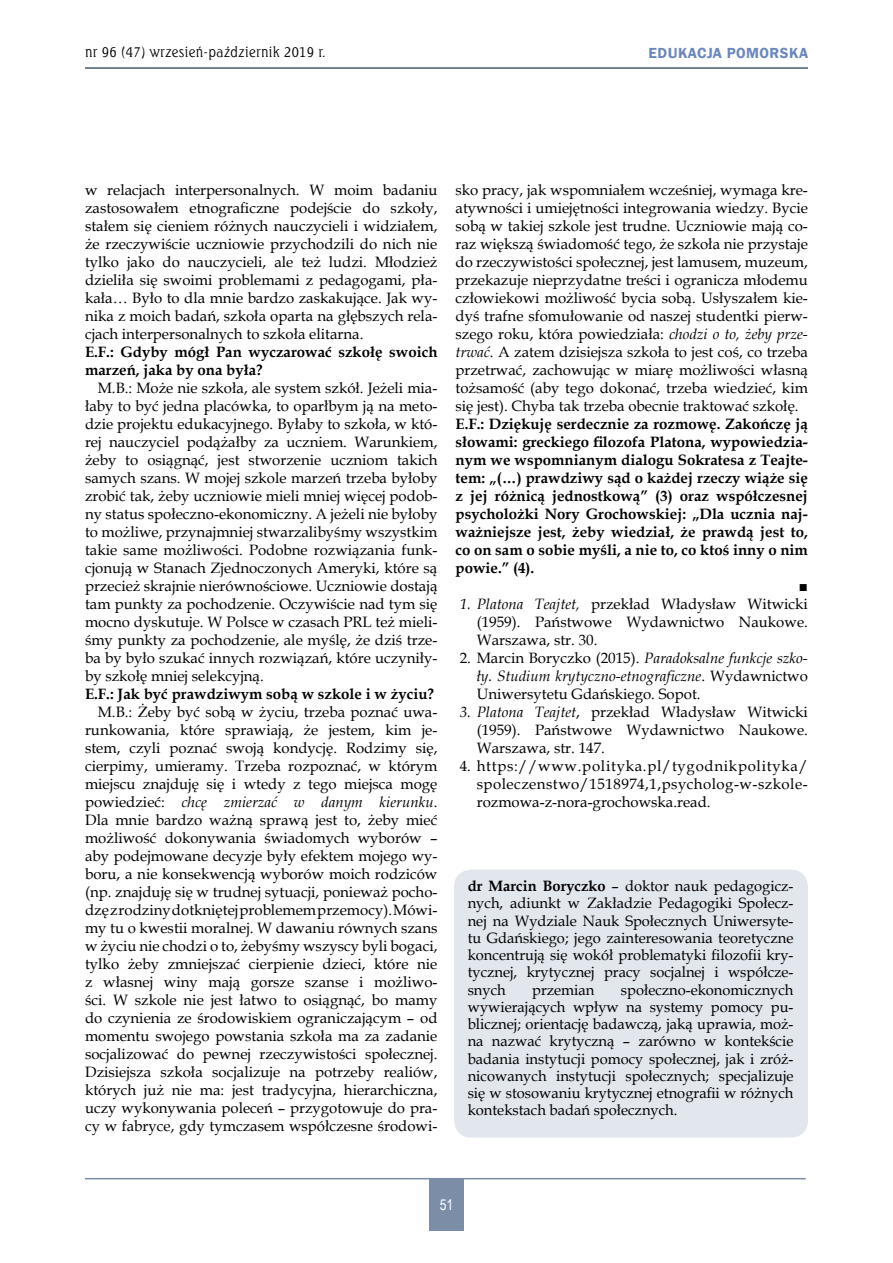
<style>
.page{position:relative;width:893px;height:1263px;background:#fff}
.page>*{position:absolute;margin:0;border:0;box-sizing:border-box;transform-origin:0 0}
.t1{font:15px/18px "Book Antiqua";color:#000;text-align:justify}
.t2{font:700 15px/18px "Book Antiqua";color:#000}
.t3{font:600 15px "Franklin Gothic";letter-spacing:.03em;color:#6b87bf}
.t4{font:15px "Arial Narrow";color:#fff}
.t5{font:italic 15px "Book Antiqua";color:#000}
.t6{font:13.5px "Seagull Lt EU";letter-spacing:.03em;color:#000}
.s1{font-style:italic}
.s2{font-weight:700}
</style>
<div class="page">
<hr style="left:85px;top:1178px;width:721px;height:1px;background:#7b8da7">
<hr style="left:85px;top:67px;width:723px;height:2px;background:#465c71">
<div style="left:429px;top:1178px;width:35px;height:52px;background:#7b8da7"></div>
<div style="left:454px;top:870px;width:354px;height:268px;background:#e2e6ed;border-radius:17px"></div>
<p class="t6" style="left:85px;top:44px;width:242px">nr 96 (47) wrzesień-październik 2019 r.</p>
<p class="t3" style="left:649px;top:44px;width:161px">EDUKACJA POMORSKA</p>
<p class="t1" style="left:85px;top:181px;width:354px">w relacjach interpersonalnych. W moim badaniu zastosowałem etnograficzne podejście do szkoły, stałem się cieniem różnych nauczycieli i widziałem, że rzeczywiście uczniowie przychodzili do nich nie tylko jako do nauczycieli, ale też ludzi. Młodzież dzieliła się swoimi problemami z pedagogami, pła&shy;kała… Było to dla mnie bardzo zaskakujące. Jak wy&shy;nika z moich badań, szkoła oparta na głębszych rela&shy;cjach interpersonalnych to szkoła elitarna.</p>
<p class="t2" style="left:85px;top:343px;width:354px">E.F.: Gdyby mógł Pan wyczarować szkołę swoich marzeń, jaka by ona była?</p>
<p class="t1" style="left:85px;top:379px;width:354px;text-indent:13px">M.B.: Może nie szkoła, ale system szkół. Jeżeli mia&shy;łaby to być jedna placówka, to oparłbym ją na meto&shy;dzie projektu edukacyjnego. Byłaby to szkoła, w któ&shy;rej nauczyciel podążałby za uczniem. Warunkiem, żeby to osiągnąć, jest stworzenie uczniom takich samych szans. W mojej szkole marzeń trzeba byłoby zrobić tak, żeby uczniowie mieli mniej więcej podob&shy;ny status społeczno-ekonomiczny. A jeżeli nie byłoby to możliwe, przynajmniej stwarzalibyśmy wszystkim takie same możliwości. Podobne rozwiązania funk&shy;cjonują w Stanach Zjednoczonych Ameryki, które są przecież skrajnie nierównościowe. Uczniowie dostają tam punkty za pochodzenie. Oczywiście nad tym się mocno dyskutuje. W Polsce w czasach PRL też mieli&shy;śmy punkty za pochodzenie, ale myślę, że dziś trze&shy;ba by było szukać innych rozwiązań, które uczyniły&shy;by szkołę mniej selekcyjną.</p>
<p class="t2" style="left:85px;top:685px;width:351px">E.F.: Jak być prawdziwym sobą w szkole i w życiu?</p>
<p class="t1" style="left:85px;top:703px;width:354px;text-indent:13px">M.B.: Żeby być sobą w życiu, trzeba poznać uwa&shy;runkowania, które sprawiają, że jestem, kim je&shy;stem, czyli poznać swoją kondycję. Rodzimy się, cierpimy, umieramy. Trzeba rozpoznać, w którym miejscu znajduję się i wtedy z tego miejsca mogę powiedzieć: <span class="s1">chcę zmierzać w danym kierunku</span>.<br>Dla mnie bardzo ważną sprawą jest to, żeby mieć możliwość dokonywania świadomych wyborów – aby podejmowane decyzje były efektem mojego wy&shy;boru, a nie konsekwencją wyborów moich rodziców (np. znajduję się w trudnej sytuacji, ponieważ pocho&shy;dzę z rodziny dotkniętej problemem przemocy). Mówi&shy;my tu o kwestii moralnej. W dawaniu równych szans w życiu nie chodzi o to, żebyśmy wszyscy byli bogaci, tylko żeby zmniejszać cierpienie dzieci, które nie z własnej winy mają gorsze szanse i możliwo&shy;ści. W szkole nie jest łatwo to osiągnąć, bo mamy do czynienia ze środowiskiem ograniczającym – od momentu swojego powstania szkoła ma za zadanie socjalizować do pewnej rzeczywistości społecznej.<br>Dzisiejsza szkoła socjalizuje na potrzeby realiów, których już nie ma: jest tradycyjna, hierarchiczna, uczy wykonywania poleceń – przygotowuje do pra&shy;cy w fabryce, gdy tymczasem współczesne środowi-</p>
<p class="t1" style="left:455px;top:181px;width:354px">sko pracy, jak wspomniałem wcześniej, wymaga kre&shy;atywności i umiejętności integrowania wiedzy. Bycie sobą w takiej szkole jest trudne. Uczniowie mają co&shy;raz większą świadomość tego, że szkoła nie przystaje do rzeczywistości społecznej, jest lamusem, muzeum, przekazuje nieprzydatne treści i ogranicza młodemu człowiekowi możliwość bycia sobą. Usłyszałem kie&shy;dyś trafne sfomułowanie od naszej studentki pierw&shy;szego roku, która powiedziała: <span class="s1">chodzi o to, żeby prze&shy;trwać</span>. A zatem dzisiejsza szkoła to jest coś, co trzeba przetrwać, zachowując w miarę możliwości własną tożsamość (aby tego dokonać, trzeba wiedzieć, kim się jest). Chyba tak trzeba obecnie traktować szkołę.</p>
<p class="t2" style="left:455px;top:415px;width:354px;text-align:justify">E.F.: Dziękuję serdecznie za rozmowę. Zakończę ją słowami: greckiego filozofa Platona, wypowiedzia&shy;nym we wspomnianym dialogu Sokratesa z Teajte&shy;tem: „(…) prawdziwy sąd o każdej rzeczy wiąże się z jej różnicą jednostkową” (3) oraz współczesnej psycholożki Nory Grochowskiej: „Dla ucznia naj&shy;ważniejsze jest, żeby wiedział, że prawdą jest to, co on sam o sobie myśli, a nie to, co ktoś inny o nim powie.” (4).</p>
<p class="t5" style="left:799px;top:575px;width:11px">■</p>
<p class="t1" style="left:477px;top:595px;width:333px;text-indent:-17px"><span class="s1">1. Platona Teajtet,</span> przekład Władysław Witwicki (1959). Państwowe Wydawnictwo Naukowe.<br>Warszawa, str. 30.</p>
<p class="t1" style="left:477px;top:649px;width:333px;text-indent:-17px">2. Marcin Boryczko (2015). <span class="s1">Paradoksalne funkcje szko&shy;ły. Studium krytyczno-etnograficzne</span>. Wydawnictwo Uniwersytetu Gdańskiego. Sopot.</p>
<p class="t1" style="left:477px;top:703px;width:333px;text-indent:-17px"><span class="s1">3. Platona Teajtet</span>, przekład Władysław Witwicki (1959). Państwowe Wydawnictwo Naukowe.<br>Warszawa, str. 147.</p>
<p class="t1" style="left:477px;top:757px;width:332px;text-indent:-17px">4. https://www.polityka.pl/tygodnikpolityka/ spoleczenstwo/1518974,1,psycholog-w-szkole&shy;rozmowa-z-nora-grochowska.read.</p>
<p class="t1" style="left:468px;top:877px;width:327px;line-height:17.2px"><span class="s2">dr Marcin Boryczko</span> – doktor nauk pedagogicz&shy;nych, adiunkt w Zakładzie Pedagogiki Społecz&shy;nej na Wydziale Nauk Społecznych Uniwersyte&shy;tu Gdańskiego; jego zainteresowania teoretyczne koncentrują się wokół problematyki filozofii kry&shy;tycznej, krytycznej pracy socjalnej i współcze&shy;snych</p>
<p class="t1" style="left:468px;top:981px;width:327px;line-height:17.2px;text-indent:153px">społeczno-ekonomicznych wywierających wpływ na systemy pomocy pu&shy;blicznej; orientację badawczą, jaką uprawia, moż&shy;na nazwać krytyczną – zarówno w kontekście badania instytucji pomocy społecznej, jak i zróż&shy;nicowanych instytucji społecznych; specjalizuje się w stosowaniu krytycznej etnografii w różnych kontekstach badań społecznych.</p>
<p class="t1" style="left:532px;top:980px;width:64px">przemian</p>
<p class="t4" style="left:440px;top:1193px;width:15px">51</p>
</div>
